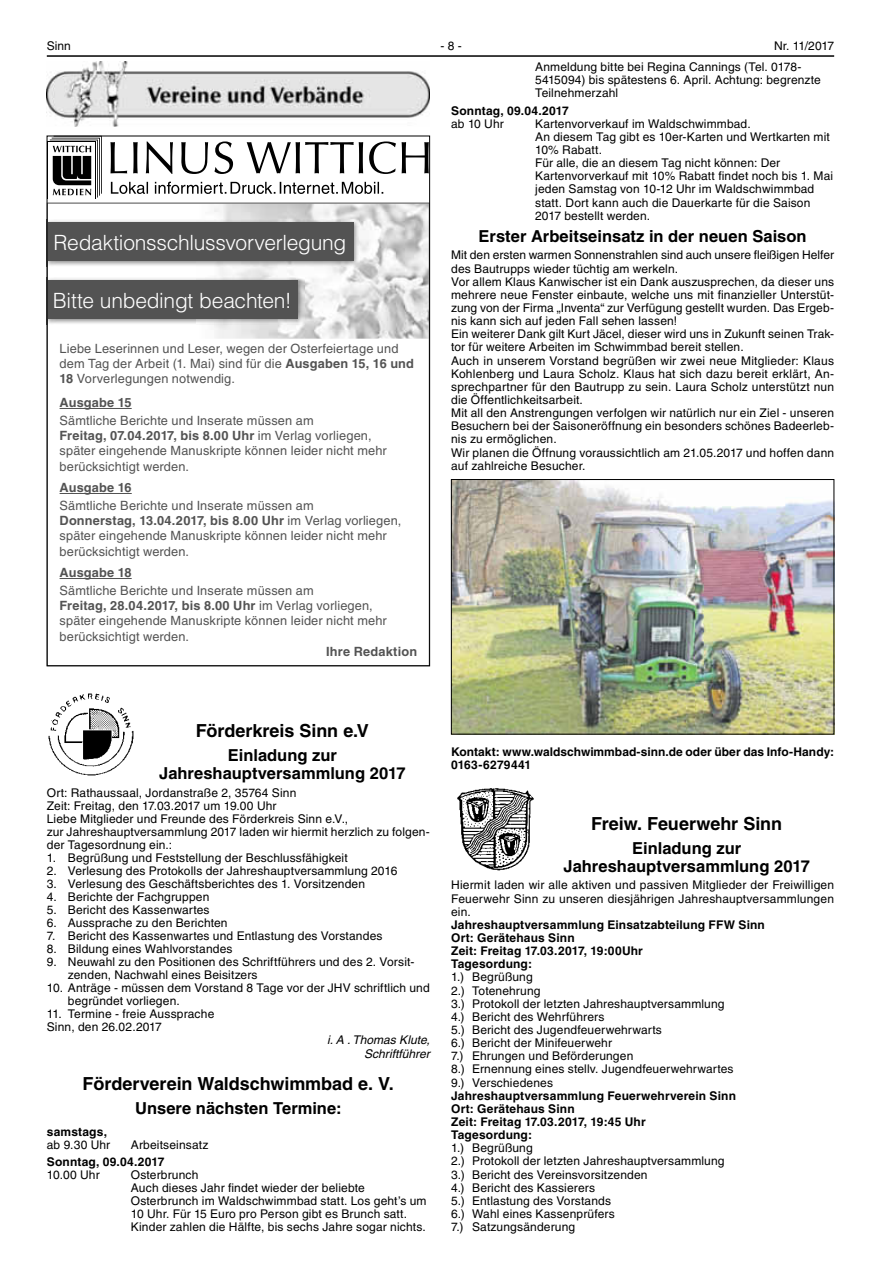
<style>
.page{position:relative;width:881px;height:1263px;background:#fff}
.page>*{position:absolute;margin:0;border:0;box-sizing:border-box;transform-origin:0 0}
.t1{font:300 21px "Helvetica LT";letter-spacing:-.015em;color:#fff}
.t2{font:700 18px "Helvetica LT";letter-spacing:-.005em;color:#000}
.t3{font:700 16.5px/18px "Helvetica LT";color:#000;text-align:center}
.t4{font:12.75px/15.3px "Helvetica LT";letter-spacing:.01em;color:#535353}
.t5{font:700 12.75px "Helvetica LT";letter-spacing:.01em;color:#535353}
.t6{font:12px/13.2px "Helvetica LT";letter-spacing:.015em;color:#000}
.t7{font:700 12px/13.2px "Helvetica LT";letter-spacing:.01em;color:#000}
.t8{font:italic 12px/13px "Helvetica LT";color:#000;text-align:right}
.s1{font-weight:700}
</style>
<div class="page">
<hr style="left:47px;top:55px;width:786px;height:2px;background:#000">
<img style="left:453px;top:481px;width:378px;height:251px">
<div style="left:451px;top:479px;width:382px;height:255px;border:1px solid #000"></div>
<img style="left:457px;top:788px;width:77px;height:83px">
<img style="left:47px;top:62px;width:382px;height:64px">
<svg style="left:50px;top:138px;width:377px;height:59px"></svg>
<svg style="left:49px;top:203px;width:378px;height:376px"></svg>
<img style="left:49px;top:219px;width:310px;height:48px">
<div style="left:47px;top:223px;width:306px;height:38px;background:#535353"></div>
<img style="left:49px;top:277px;width:255px;height:48px">
<div style="left:47px;top:281px;width:251px;height:38px;background:#535353"></div>
<hr style="left:60px;top:408px;width:72px;height:1px;background:#535353">
<hr style="left:60px;top:493px;width:72px;height:1px;background:#535353">
<hr style="left:60px;top:578px;width:72px;height:1px;background:#535353">
<img style="left:48px;top:694px;width:85px;height:81px">
<p class="t6" style="left:47px;top:40px;width:26px">Sinn</p>
<p class="t6" style="left:440px;top:40px;width:23px">-8-</p>
<p class="t6" style="left:535px;top:36px;width:300px;line-height:21.3px;text-indent:239px">Nr. 11/2017<br>Anmeldung bitte bei Regina Cannings (Tel. 0178-</p>
<p class="t6" style="left:535px;top:75px;width:287px">5415094) bis spätestens 6. April. Achtung: begrenzte<br>Teilnehmerzahl</p>
<p class="t7" style="left:451px;top:104px;width:119px">Sonntag, 09.04.2017</p>
<p class="t6" style="left:451px;top:118px;width:54px">ab 10 Uhr</p>
<p class="t6" style="left:535px;top:118px;width:299px">Kartenvorverkauf im Waldschwimmbad.<br>An diesem Tag gibt es 10er-Karten und Wertkarten mit 10% Rabatt.<br>Für alle, die an diesem Tag nicht können: Der Kartenvorverkauf mit 10% Rabatt findet noch bis 1. Mai jeden Samstag von 10-12 Uhr im Waldschwimmbad statt. Dort kann auch die Dauerkarte für die Saison 2017 bestellt werden.</p>
<h3 class="t3" style="left:478px;top:227px;width:329px">Erster Arbeitseinsatz in der neuen Saison</h3>
<p class="t6" style="left:451px;top:250px;width:384px">Mit den ersten warmen Sonnenstrahlen sind auch unsere fleißigen Helfer des Bautrupps wieder tüchtig am werkeln.<br>Vor allem Klaus Kanwischer ist ein Dank auszusprechen, da dieser uns mehrere neue Fenster einbaute, welche uns mit finanzieller Unterstüt&shy;zung von der Firma „Inventa“ zur Verfügung gestellt wurden. Das Ergeb&shy;nis kann sich auf jeden Fall sehen lassen!<br>Ein weiterer Dank gilt Kurt Jäcel, dieser wird uns in Zukunft seinen Trak&shy;tor für weitere Arbeiten im Schwimmbad bereit stellen.<br>Auch in unserem Vorstand begrüßen wir zwei neue Mitglieder: Klaus Kohlenberg und Laura Scholz. Klaus hat sich dazu bereit erklärt, An&shy;sprechpartner für den Bautrupp zu sein. Laura Scholz unterstützt nun die Öffentlichkeitsarbeit.<br>Mit all den Anstrengungen verfolgen wir natürlich nur ein Ziel - unseren Besuchern bei der Saisoneröffnung ein besonders schönes Badeerleb&shy;nis zu ermöglichen.<br>Wir planen die Öffnung voraussichtlich am 21.05.2017 und hoffen dann auf zahlreiche Besucher.</p>
<h1 class="t1" style="left:53px;top:229px;width:294px">Redaktionsschlussvorverlegung</h1>
<h1 class="t1" style="left:53px;top:288px;width:240px">Bitte unbedingt beachten!</h1>
<p class="t4" style="left:60px;top:341px;width:356px">Liebe Leserinnen und Leser, wegen der Osterfeiertage und dem Tag der Arbeit (1. Mai) sind für die <span class="s1">Ausgaben 15, 16 und<br>18</span> Vorverlegungen notwendig.</p>
<p class="t5" style="left:60px;top:395px;width:74px">Ausgabe 15</p>
<p class="t4" style="left:60px;top:412px;width:328px">Sämtliche Berichte und Inserate müssen am<br><span class="s1">Freitag, 07.04.2017, bis 8.00 Uhr</span> im Verlag vorliegen, später eingehende Manuskripte können leider nicht mehr berücksichtigt werden.</p>
<p class="t5" style="left:60px;top:480px;width:74px">Ausgabe 16</p>
<p class="t4" style="left:60px;top:497px;width:343px">Sämtliche Berichte und Inserate müssen am<br><span class="s1">Donnerstag, 13.04.2017, bis 8.00 Uhr</span> im Verlag vorliegen, später eingehende Manuskripte können leider nicht mehr berücksichtigt werden.</p>
<p class="t5" style="left:60px;top:565px;width:74px">Ausgabe 18</p>
<p class="t4" style="left:60px;top:582px;width:328px">Sämtliche Berichte und Inserate müssen am<br><span class="s1">Freitag, 28.04.2017, bis 8.00 Uhr</span> im Verlag vorliegen, später eingehende Manuskripte können leider nicht mehr berücksichtigt werden.</p>
<p class="t5" style="left:326px;top:644px;width:92px">Ihre Redaktion</p>
<h2 class="t2" style="left:196px;top:720px;width:175px">Förderkreis Sinn e.V</h2>
<h3 class="t3" style="left:159px;top:747px;width:248px">Einladung zur<br>Jahreshauptversammlung 2017</h3>
<p class="t6" style="left:47px;top:787px;width:384px">Ort: Rathaussaal, Jordanstraße 2, 35764 Sinn<br>Zeit: Freitag, den 17.03.2017 um 19.00 Uhr<br>Liebe Mitglieder und Freunde des Förderkreis Sinn e.V.,<br>zur Jahreshauptversammlung 2017 laden wir hiermit herzlich zu folgen&shy;der Tagesordnung ein.:</p>
<p class="t6" style="left:47px;top:852px;width:302px">1. Begrüßung und Feststellung der Beschlussfähigkeit</p>
<p class="t6" style="left:47px;top:865px;width:352px">2. Verlesung des Protokolls der Jahreshauptversammlung 2016</p>
<p class="t6" style="left:47px;top:878px;width:319px">3. Verlesung des Geschäftsberichtes des 1. Vorsitzenden</p>
<p class="t6" style="left:47px;top:891px;width:164px">4. Berichte der Fachgruppen</p>
<p class="t6" style="left:47px;top:904px;width:164px">5. Bericht des Kassenwartes</p>
<p class="t6" style="left:47px;top:917px;width:182px">6. Aussprache zu den Berichten</p>
<p class="t6" style="left:47px;top:930px;width:337px">7. Bericht des Kassenwartes und Entlastung des Vorstandes</p>
<p class="t6" style="left:47px;top:943px;width:187px">8. Bildung eines Wahlvorstandes</p>
<p class="t6" style="left:68px;top:957px;width:348px;text-indent:-21px">9. Neuwahl zu den Positionen des Schriftführers und des 2. Vorsit&shy;zenden, Nachwahl eines Beisitzers</p>
<p class="t6" style="left:68px;top:983px;width:363px;text-indent:-21px">10. Anträge - müssen dem Vorstand 8 Tage vor der JHV schriftlich und begründet vorliegen.</p>
<p class="t6" style="left:47px;top:1009px;width:169px">11. Termine - freie Aussprache<br>Sinn, den 26.02.2017</p>
<p class="t8" style="left:327px;top:1034px;width:104px">i. A . Thomas Klute,<br>Schriftführer</p>
<h2 class="t2" style="left:83px;top:1073px;width:313px">Förderverein Waldschwimmbad e. V.</h2>
<h3 class="t3" style="left:135px;top:1099px;width:208px">Unsere nächsten Termine:</h3>
<p class="t7" style="left:47px;top:1125px;width:62px">samstags,</p>
<p class="t6" style="left:47px;top:1139px;width:65px">ab 9.30 Uhr</p>
<p class="t6" style="left:131px;top:1139px;width:79px">Arbeitseinsatz</p>
<p class="t7" style="left:47px;top:1155px;width:119px">Sonntag, 09.04.2017</p>
<p class="t6" style="left:47px;top:1169px;width:54px">10.00 Uhr</p>
<p class="t6" style="left:131px;top:1169px;width:297px">Osterbrunch<br>Auch dieses Jahr findet wieder der beliebte Osterbrunch im Waldschwimmbad statt. Los geht’s um 10 Uhr. Für 15 Euro pro Person gibt es Brunch satt.<br>Kinder zahlen die Hälfte, bis sechs Jahre sogar nichts.</p>
<p class="t7" style="left:451px;top:745px;width:384px">Kontakt: www.waldschwimmbad-sinn.de oder über das Info-Handy:<br>0163-6279441</p>
<h2 class="t2" style="left:591px;top:813px;width:192px">Freiw. Feuerwehr Sinn</h2>
<h3 class="t3" style="left:563px;top:839px;width:248px">Einladung zur<br>Jahreshauptversammlung 2017</h3>
<p class="t6" style="left:451px;top:880px;width:384px;text-align:justify">Hiermit laden wir alle aktiven und passiven Mitglieder der Freiwilligen Feuerwehr Sinn zu unseren diesjährigen Jahreshauptversammlungen ein.</p>
<p class="t7" style="left:451px;top:918px;width:315px">Jahreshauptversammlung Einsatzabteilung FFW Sinn<br>Ort: Gerätehaus Sinn<br>Zeit: Freitag 17.03.2017, 19:00Uhr<br>Tagesordung:</p>
<p class="t6" style="left:451px;top:972px;width:284px">1.) Begrüßung<br>2.) Totenehrung<br>3.) Protokoll der letzten Jahreshauptversammlung<br>4.) Bericht des Wehrführers<br>5.) Bericht des Jugendfeuerwehrwarts<br>6.) Bericht der Minifeuerwehr<br>7.) Ehrungen und Beförderungen<br>8.) Ernennung eines stellv. Jugendfeuerwehrwartes<br>9.) Verschiedenes</p>
<p class="t7" style="left:451px;top:1089px;width:286px">Jahreshauptversammlung Feuerwehrverein Sinn<br>Ort: Gerätehaus Sinn<br>Zeit: Freitag 17.03.2017, 19:45 Uhr<br>Tagesordung:</p>
<p class="t6" style="left:451px;top:1143px;width:275px">1.) Begrüßung<br>2.) Protokoll der letzten Jahreshauptversammlung<br>3.) Bericht des Vereinsvorsitzenden<br>4.) Bericht des Kassierers<br>5.) Entlastung des Vorstands<br>6.) Wahl eines Kassenprüfers<br>7.) Satzungsänderung</p>
</div>
